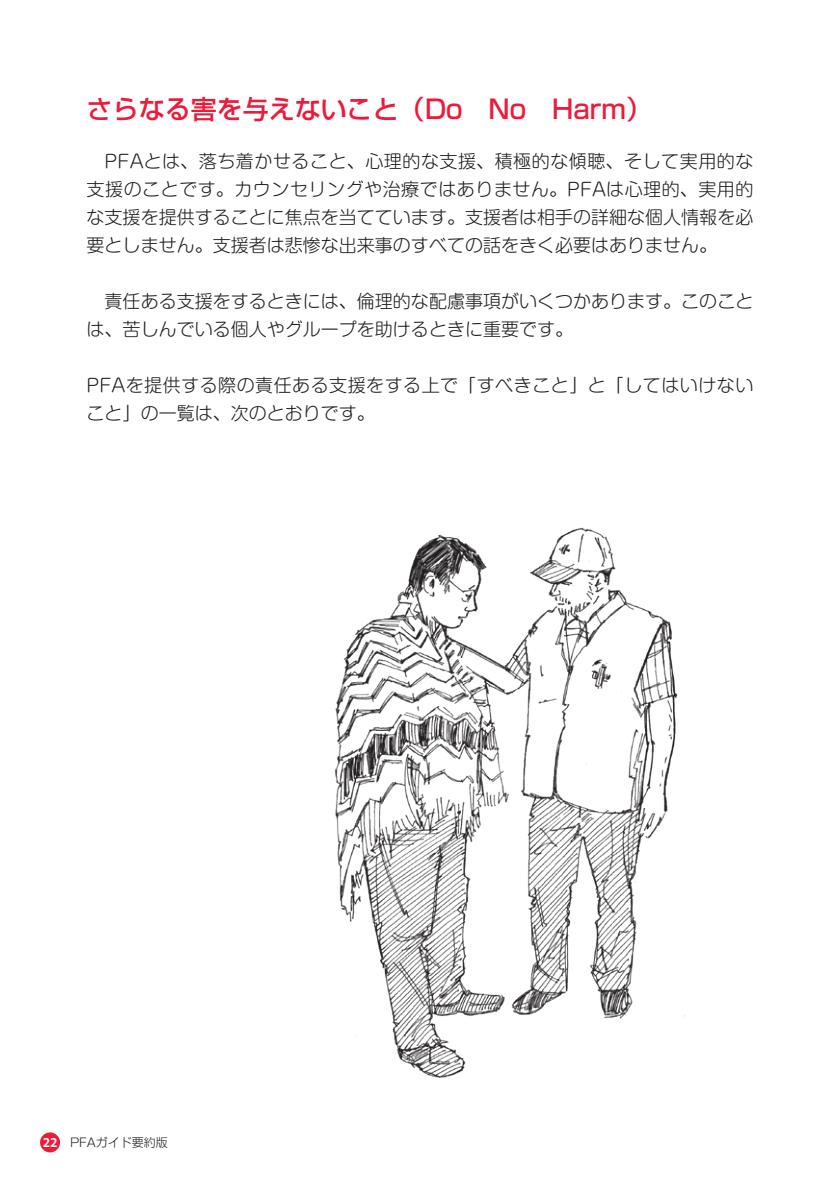
<style>
.page{position:relative;width:840px;height:1191px;background:#fff}
.page>*{position:absolute;margin:0;border:0;box-sizing:border-box;transform-origin:0 0}
.t1{font:500 26px "Shin Go Pr 6 N";color:#ed1a3a}
.t2{font:300 18px/28px "Shin M Go Pr 6 N";color:#231f20;text-align:justify}
.t3{font:300 18px/28px "Shin M Go Pr 6 N";letter-spacing:.025em;color:#231f20}
.t4{font:300 12px "Shin Go Pr 6 N";color:#231f20}
.s1{font-family:"Meiryo";font-weight:700;color:#fff}
</style>
<div class="page">
<img style="left:335px;top:527px;width:351px;height:551px">
<div style="left:40px;top:1132px;width:20px;height:20px;background:#ed1a3a;border-radius:50%"></div>
<h1 class="t1" style="left:87px;top:88px;width:566px">さらなる害を与えないこと（Do　No　Harm）</h1>
<p class="t2" style="left:87px;top:146px;width:668px">　PFAとは、落ち着かせること、心理的な支援、積極的な傾聴、そして実用的な支援のことです。カウンセリングや治療ではありません。PFAは心理的、実用的な支援を提供することに焦点を当てています。支援者は相手の詳細な個人情報を必要としません。支援者は悲惨な出来事のすべての話をきく必要はありません。</p>
<p class="t2" style="left:87px;top:286px;width:668px">　責任ある支援をするときには、倫理的な配慮事項がいくつかあります。このことは、苦しんでいる個人やグループを助けるときに重要です。</p>
<p class="t3" style="left:87px;top:370px;width:668px">PFAを提供する際の責任ある支援をする上で「すべきこと」と「してはいけないこと」の一覧は、次のとおりです。</p>
<p class="t4" style="left:43px;top:1132px;width:127px"><span class="s1">22</span> PFAガイド要約版</p>
</div>
